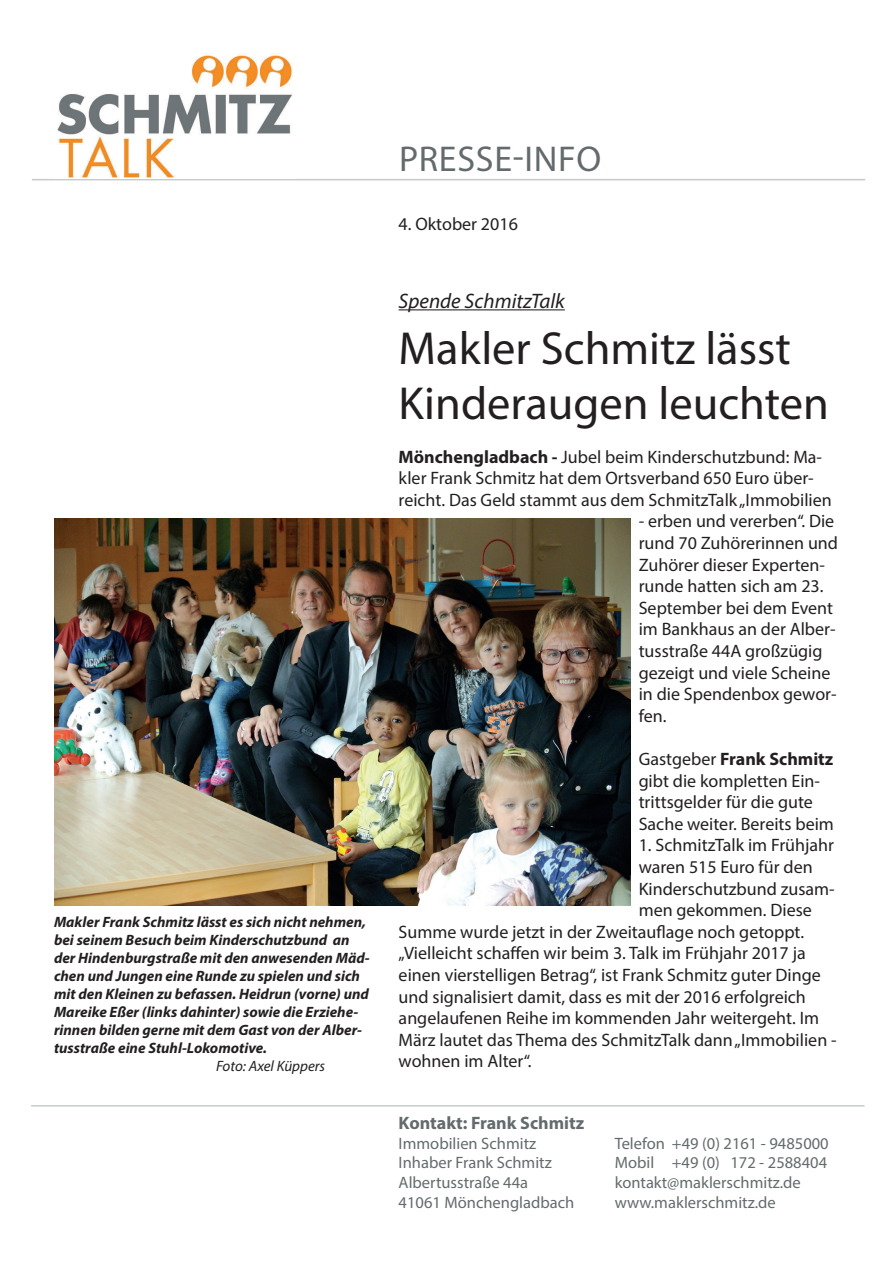
<style>
.page{position:relative;width:893px;height:1263px;background:#fff}
.page>*{position:absolute;margin:0;border:0;box-sizing:border-box;transform-origin:0 0}
.t1{font:46.5px/55.8px "Myriad Pro";color:#231f20}
.t2{font:36px "Myriad Pro";letter-spacing:.02em;color:#646b6d}
.t3{font:italic 21px "Myriad Pro";color:#231f20}
.t4{font:18px/21.6px "Myriad Pro";color:#231f20}
.t5{font:700 18px "Myriad Pro";color:#646b6d}
.t6{font:16.5px "Myriad Pro";color:#646b6d}
.t7{font:italic 700 15px/18px "Myriad Pro";color:#231f20}
.t8{font:italic 15px "Myriad Pro";color:#231f20}
.s1{font-weight:700}
</style>
<div class="page">
<hr style="left:32px;top:179px;width:833px;height:1px;background:#646b6d">
<hr style="left:31px;top:1105px;width:834px;height:1px;background:#646b6d">
<hr style="left:399px;top:309px;width:166px;height:1px;background:#231f20">
<img style="left:57px;top:53px;width:236px;height:125px">
<img style="left:54px;top:518px;width:577px;height:387px">
<p class="t7" style="left:54px;top:912px;width:317px">Makler Frank Schmitz lässt es sich nicht nehmen, bei seinem Besuch beim Kinderschutzbund an der Hindenburgstraße mit den anwesenden Mäd&shy;chen und Jungen eine Runde zu spielen und sich mit den Kleinen zu befassen. Heidrun (vorne) und Mareike Eßer (links dahinter) sowie die Erziehe&shy;rinnen bilden gerne mit dem Gast von der Alber&shy;tusstraße eine Stuhl-Lokomotive.</p>
<p class="t8" style="left:216px;top:1056px;width:111px">Foto: Axel Küppers</p>
<h2 class="t2" style="left:399px;top:136px;width:204px">PRESSE-INFO</h2>
<p class="t4" style="left:399px;top:213px;width:121px">4. Oktober 2016</p>
<p class="t3" style="left:399px;top:288px;width:168px">Spende SchmitzTalk</p>
<h1 class="t1" style="left:399px;top:319px;width:432px">Makler Schmitz lässt<br>Kinderaugen leuchten</h1>
<p class="t4" style="left:399px;top:445px;width:435px"><span class="s1">Mönchengladbach -</span> Jubel beim Kinderschutzbund: Ma&shy;kler Frank Schmitz hat dem Ortsverband 650 Euro über&shy;reicht. Das Geld stammt aus dem SchmitzTalk „Immobilien</p>
<p class="t4" style="left:639px;top:510px;width:201px">- erben und vererben“. Die rund 70 Zuhörerinnen und<br>Zuhörer dieser Experten&shy;runde hatten sich am 23.<br>September bei dem Event im Bankhaus an der Alber&shy;tusstraße 44A großzügig gezeigt und viele Scheine in die Spendenbox gewor&shy;fen.</p>
<p class="t4" style="left:639px;top:748px;width:197px">Gastgeber <span class="s1">Frank Schmitz </span>gibt die kompletten Ein&shy;trittsgelder für die gute<br>Sache weiter. Bereits beim</p>
<p class="t4" style="left:639px;top:834px;width:197px">1. SchmitzTalk im Frühjahr</p>
<p class="t4" style="left:639px;top:856px;width:175px">waren 515 Euro für den</p>
<p class="t4" style="left:639px;top:877px;width:198px">Kinderschutzbund zusam-</p>
<p class="t4" style="left:639px;top:899px;width:175px">men gekommen. Diese</p>
<p class="t4" style="left:399px;top:921px;width:407px">Summe wurde jetzt in der Zweitauflage noch getoppt.</p>
<p class="t4" style="left:399px;top:942px;width:409px">„Vielleicht schaffen wir beim 3. Talk im Frühjahr 2017 ja</p>
<p class="t4" style="left:399px;top:964px;width:424px">einen vierstelligen Betrag“, ist Frank Schmitz guter Dinge</p>
<p class="t4" style="left:399px;top:985px;width:409px">und signalisiert damit, dass es mit der 2016 erfolgreich</p>
<p class="t4" style="left:399px;top:1007px;width:422px">angelaufenen Reihe im kommenden Jahr weitergeht. Im</p>
<p class="t4" style="left:399px;top:1029px;width:439px">März lautet das Thema des SchmitzTalk dann „Immobilien -</p>
<p class="t4" style="left:399px;top:1050px;width:134px">wohnen im Alter“.</p>
<p class="t5" style="left:399px;top:1111px;width:187px">Kontakt: Frank Schmitz</p>
<p class="t6" style="left:399px;top:1133px;width:139px">Immobilien Schmitz</p>
<p class="t6" style="left:615px;top:1133px;width:216px">Telefon +49 (0) 2161 - 9485000</p>
<p class="t6" style="left:399px;top:1152px;width:155px">Inhaber Frank Schmitz</p>
<p class="t6" style="left:615px;top:1152px;width:214px">Mobil +49 (0) 172 - 2588404</p>
<p class="t6" style="left:399px;top:1172px;width:131px">Albertusstraße 44a</p>
<p class="t6" style="left:615px;top:1172px;width:188px">kontakt@maklerschmitz.de</p>
<p class="t6" style="left:399px;top:1192px;width:177px">41061 Mönchengladbach</p>
<p class="t6" style="left:615px;top:1192px;width:163px">www.maklerschmitz.de</p>
</div>
